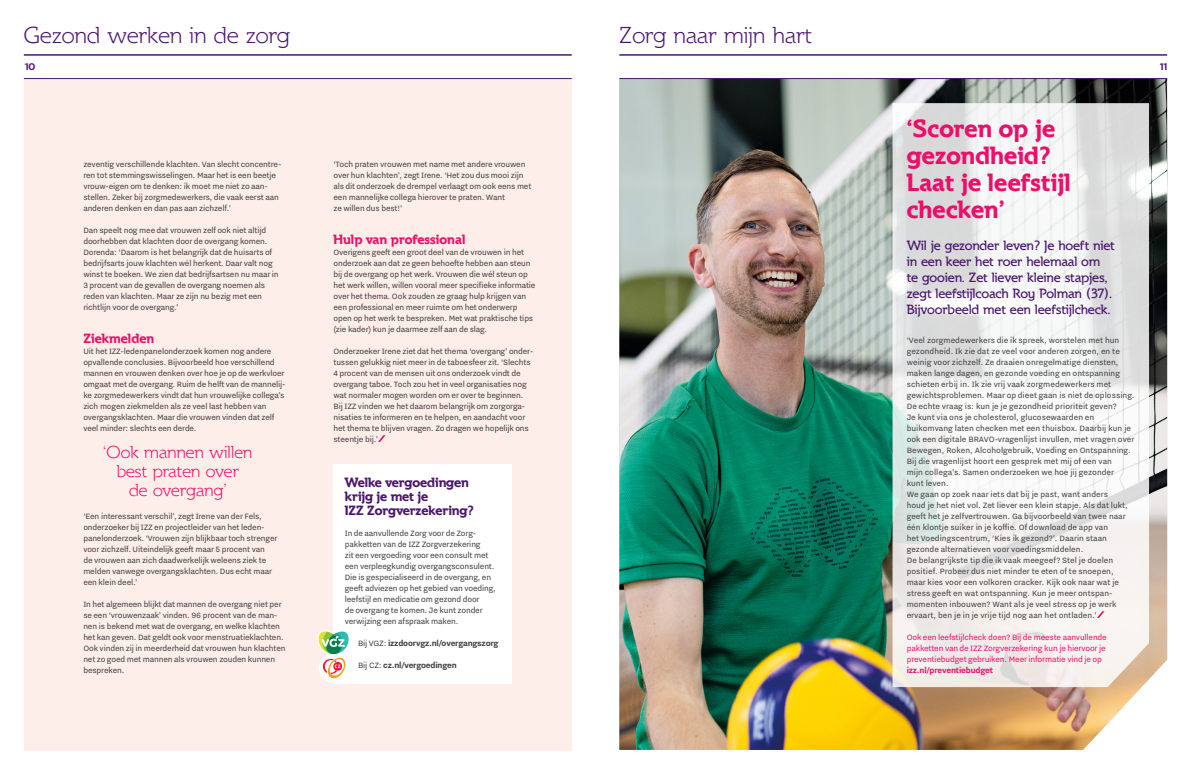
<style>
.page{position:relative;width:1191px;height:774px;background:#fff}
.page>*{position:absolute;margin:0;border:0;box-sizing:border-box;transform-origin:0 0}
._03_1_kop_2{font:700 26px/27px "Spartacus";color:#ec0e68}
._06_header_tekst{font:300 24px "Spartacus";color:#4a166e}
._03_1_platte_tekst{font:300 24px "Spartacus";color:#4a166e}
._03_3_streamer_light{font:300 18px "Spartacus";color:#ec0e68}
._03_1_kop_2-2{font:500 14px/16px "Spartacus";letter-spacing:-.02em;color:#4a166e}
._03_3_streamer_light-2{font:700 14px/14px "Spartacus";letter-spacing:-.01em;color:#4a166e}
._03_2_kaderkop_klein{font:700 14px "Spartacus";color:#ec0e68}
.t1{font:700 10px "Spartacus";color:#4a166e}
._03_1_platte_tekst-2{font:9.5px/11px "Nitti Grotesk";letter-spacing:-.02em;color:#3e3e3f}
._03_1_platte_tekst-3{font:9.5px/11px "Nitti Grotesk";color:#3e3e3f}
._03_3_streamer_light-3{font:9.5px/11px "Nitti Grotesk";letter-spacing:-.02em;color:#3e3e3f}
._04_callto_tekst_roze_txt_op_wit{font:9.5px/11px "Nitti Grotesk";letter-spacing:-.02em;color:#ec0e68}
._03_3_streamer_light-4{font:700 9.5px "Nitti Grotesk";letter-spacing:-.02em;color:#3e3e3f}
.s1{font-weight:400}
.s2{font-weight:700}
</style>
<div class="page">
<div style="left:24px;top:78px;width:547px;height:672px;background:#feeee9"></div>
<img style="left:619px;top:79px;width:548px;height:671px">
<div style="left:333px;top:464px;width:179px;height:219px;background:#fff"></div>
<svg style="left:892px;top:103px;width:257px;height:584px"></svg>
<svg style="left:1096px;top:611px;width:8px;height:7px"></svg>
<svg style="left:378px;top:435px;width:7px;height:7px"></svg>
<div style="left:319px;top:652px;width:30px;height:31px;background:#fff;border-radius:50%"></div>
<svg style="left:318px;top:631px;width:31px;height:47px"></svg>
<hr style="left:619px;top:54px;width:548px;height:2px;background:#4a166e">
<hr style="left:619px;top:78px;width:548px;height:1px;background:#4a166e">
<hr style="left:24px;top:54px;width:547px;height:2px;background:#4a166e">
<hr style="left:24px;top:78px;width:547px;height:1px;background:#4a166e">
<p class="_06_header_tekst" style="left:24px;top:21px;width:268px">Gezond werken in de zorg</p>
<p class="_03_1_platte_tekst" style="left:619px;top:21px;width:194px">Zorg naar mijn hart</p>
<p class="t1" style="left:25px;top:61px;width:12px">10</p>
<p class="t1" style="left:1160px;top:61px;width:8px">11</p>
<p class="_03_1_platte_tekst-2" style="left:83px;top:158px;width:200px">zeventig verschillende klachten. Van slecht concentre&shy;ren tot stemmingswisselingen. Maar het is een beetje vrouw-eigen om te denken: ik moet me niet zo aan&shy;stellen. Zeker bij zorgmedewerkers, die vaak eerst aan anderen denken en dan pas aan zichzelf.’</p>
<p class="_03_1_platte_tekst-2" style="left:83px;top:224px;width:197px">Dan speelt nog mee dat vrouwen zelf ook niet altijd doorhebben dat klachten door de overgang komen.<br>Dorenda: ‘Daarom is het belangrijk dat de huisarts of bedrijfsarts jouw klachten wél herkent. Daar valt nog winst te boeken. We zien dat bedrijfsartsen nu maar in 3 procent van de gevallen de overgang noemen als reden van klachten. Maar ze zijn nu bezig met een richtlijn voor de overgang.’</p>
<p class="_03_2_kaderkop_klein" style="left:83px;top:330px;width:72px">Ziekmelden</p>
<p class="_03_1_platte_tekst-2" style="left:83px;top:345px;width:204px">Uit het IZZ-ledenpanelonderzoek komen nog andere opvallende conclusies. Bijvoorbeeld hoe verschillend mannen en vrouwen denken over hoe je op de werkvloer omgaat met de overgang. Ruim de helft van de mannelij&shy;ke zorgmedewerkers vindt dat hun vrouwelijke collega’s zich mogen ziekmelden als ze veel last hebben van overgangsklachten. Maar die vrouwen vinden dat zelf veel minder: slechts een derde.</p>
<p class="_03_3_streamer_light" style="left:103px;top:442px;width:151px">‘Ook mannen willen</p>
<p class="_03_3_streamer_light" style="left:117px;top:461px;width:124px">best praten over</p>
<p class="_03_3_streamer_light" style="left:129px;top:480px;width:99px">de overgang’</p>
<p class="_03_1_platte_tekst-2" style="left:83px;top:510px;width:196px">‘Een interessant verschil’, zegt Irene van der Fels, onderzoeker bij IZZ en projectleider van het leden&shy;panelonderzoek. ‘Vrouwen zijn blijkbaar toch strenger voor zichzelf. Uiteindelijk geeft maar 5 procent van<br>de vrouwen aan zich daadwerkelijk weleens ziek te melden vanwege overgangsklachten. Dus echt maar een klein deel.’</p>
<p class="_03_1_platte_tekst-2" style="left:83px;top:598px;width:204px">In het algemeen blijkt dat mannen de overgang niet per se een ‘vrouwenzaak’ vinden. 96 procent van de man&shy;nen is bekend met wat de overgang, en welke klachten het kan geven. Dat geldt ook voor menstruatieklachten.<br>Ook vinden zij in meerderheid dat vrouwen hun klachten net zo goed met mannen als vrouwen zouden kunnen bespreken.</p>
<p class="_03_1_platte_tekst-2" style="left:333px;top:158px;width:199px">‘Toch praten vrouwen met name met andere vrouwen over hun klachten’, zegt Irene. ‘Het zou dus mooi zijn als dit onderzoek de drempel verlaagt om ook eens met een mannelijke collega hierover te praten. Want<br>ze willen dus best!’</p>
<p class="_03_2_kaderkop_klein" style="left:333px;top:231px;width:133px">Hulp van professional</p>
<p class="_03_1_platte_tekst-2" style="left:333px;top:246px;width:204px">Overigens geeft een groot deel van de vrouwen in het onderzoek aan dat ze geen behoefte hebben aan steun bij de overgang op het werk. Vrouwen die wél steun op het werk willen, willen vooral meer specifieke informatie over het thema. Ook zouden ze graag hulp krijgen van een professional en meer ruimte om het onderwerp open op het werk te bespreken. Met wat praktische tips (zie kader) kun je daarmee zelf aan de slag.</p>
<p class="_03_1_platte_tekst-2" style="left:333px;top:345px;width:201px">Onderzoeker Irene ziet dat het thema ‘overgang’ onder&shy;tussen gelukkig niet meer in de taboesfeer zit. ‘Slechts 4 procent van de mensen uit ons onderzoek vindt de overgang taboe. Toch zou het in veel organisaties nog wat normaler mogen worden om er over te beginnen.<br>Bij IZZ vinden we het daarom belangrijk om zorgorga&shy;nisaties te informeren en te helpen, en aandacht voor het thema te blijven vragen. Zo dragen we hopelijk ons steentje bij.’</p>
<p class="_03_3_streamer_light-2" style="left:345px;top:475px;width:130px">Welke vergoedingen krijg je met je<br>IZZ Zorgverzekering?</p>
<p class="_03_3_streamer_light-3" style="left:345px;top:527px;width:152px">In de aanvullende Zorg voor de Zorg&shy;pakketten van de IZZ Zorgverzekering<br>zit een vergoeding voor een consult met een verpleegkundig overgangsconsulent.<br>Die is gespecialiseerd in de overgang, en geeft adviezen op het gebied van voeding, leefstijl en medicatie om gezond door<br>de overgang te komen. Je kunt zonder verwijzing een afspraak maken.</p>
<p class="_03_3_streamer_light-4" style="left:358px;top:637px;width:142px"><span class="s1">Bij VGZ:</span> izzdoorvgz.nl/overgangszorg</p>
<p class="_03_3_streamer_light-4" style="left:358px;top:659px;width:100px"><span class="s1">Bij CZ:</span> cz.nl/vergoedingen</p>
<p class="_03_1_kop_2" style="left:906px;top:115px;width:166px">‘Scoren op je gezondheid?<br>Laat je leefstijl checken’</p>
<p class="_03_1_kop_2-2" style="left:906px;top:237px;width:210px">Wil je gezonder leven? Je hoeft niet in een keer het roer helemaal om te gooien. Zet liever kleine stapjes, zegt leefstijlcoach Roy Polman (37).<br>Bijvoorbeeld met een leefstijlcheck.</p>
<p class="_03_1_platte_tekst-3" style="left:906px;top:334px;width:229px">‘Veel zorgmedewerkers die ik spreek, worstelen met hun gezondheid. Ik zie dat ze veel voor anderen zorgen, en te weinig voor zichzelf. Ze draaien onregelmatige diensten, maken lange dagen, en gezonde voeding en ontspanning schieten erbij in. Ik zie vrij vaak zorgmedewerkers met gewichtsproblemen. Maar op dieet gaan is niet de oplossing.<br>De echte vraag is: kun je je gezondheid prioriteit geven?</p>
<p class="_03_1_platte_tekst-3" style="left:906px;top:411px;width:229px">Je kunt via ons je cholesterol, glucosewaarden en buikomvang laten checken met een thuisbox. Daarbij kun je ook een digitale BRAVO-vragenlijst invullen, met vragen over Bewegen, Roken, Alcoholgebruik, Voeding en Ontspanning.<br>Bij die vragenlijst hoort een gesprek met mij of een van<br>mijn collega’s. Samen onderzoeken we hoe jij gezonder<br>kunt leven.</p>
<p class="_03_1_platte_tekst-3" style="left:906px;top:488px;width:223px">We gaan op zoek naar iets dat bij je past, want anders houd je het niet vol. Zet liever een klein stapje. Als dat lukt, geeft het je zelfvertrouwen. Ga bijvoorbeeld van twee naar één klontje suiker in je koffie. Of download de app van<br>het Voedingscentrum, ‘Kies ik gezond?’. Daarin staan gezonde alternatieven voor voedingsmiddelen.</p>
<p class="_03_1_platte_tekst-3" style="left:906px;top:554px;width:214px">De belangrijkste tip die ik vaak meegeef? Stel je doelen positief. Probeer dus niet minder te eten of te snoepen, maar kies voor een volkoren cracker. Kijk ook naar wat je stress geeft en wat ontspanning. Kun je meer ontspan&shy;momenten inbouwen? Want als je veel stress op je werk ervaart, ben je in je vrije tijd nog aan het ontladen.’</p>
<p class="_04_callto_tekst_roze_txt_op_wit" style="left:906px;top:631px;width:202px">Ook een leefstijlcheck doen? Bij de meeste aanvullende pakketten van de IZZ Zorgverzekering kun je hiervoor je preventiebudget gebruiken. Meer informatie vind je op <span class="s2">izz.nl/preventiebudget</span></p>
</div>
